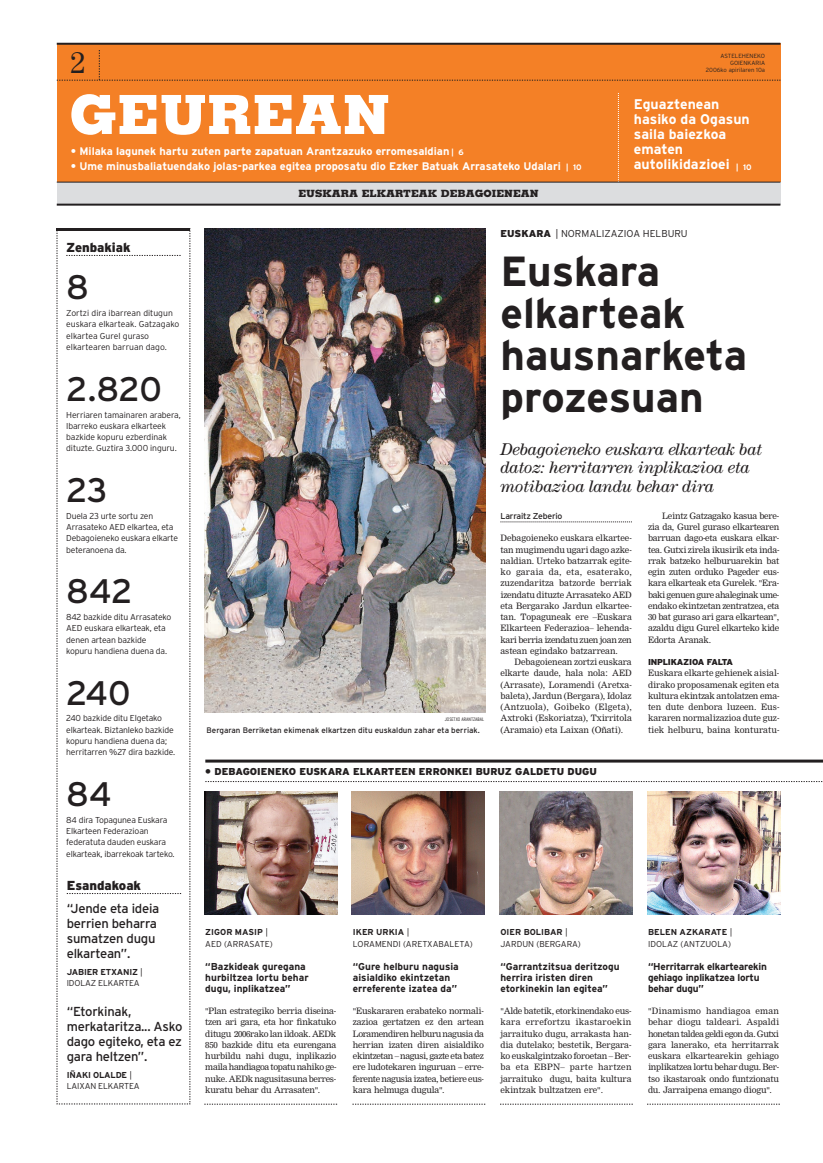
<style>
.page{position:relative;width:823px;height:1163px;background:#fff}
.page>*{position:absolute;margin:0;border:0;box-sizing:border-box;transform-origin:0 0}
.t1{font:800 54px "Memphis";color:#fff}
.t2{font:700 42px/42px "Interstate";color:#231f20}
.t3{font:34px "Interstate";letter-spacing:-.015em;color:#231f20}
.t4{font:30px "Century";color:#231f20}
.t5{font:italic 17px/18.7px "Century";letter-spacing:-.015em;color:#231f20}
.t6{font:700 14px/15px "Interstate";color:#fff}
.t7{font:13px/15px "Interstate";letter-spacing:-.02em;color:#231f20}
.t8{font:900 13px "Interstate";color:#231f20}
.t9{font:700 11px "Interstate";color:#fff}
.t10{font:700 10px/11.2px "Interstate";color:#231f20}
.t11{font:700 10px/11.2px "Interstate";letter-spacing:-.02em;color:#231f20}
.t12{font:900 10px "Interstate";color:#231f20}
.t13{font:800 10px "Memphis";color:#231f20}
.t14{font:300 10px "Interstate";color:#231f20}
.t15{font:8.6px/11.2px "M Nimrod";letter-spacing:-.01em;color:#231f20;text-align:justify}
.t16{font:300 8.6px/11.2px "Interstate";letter-spacing:-.02em;color:#231f20}
.t17{font:300 8.6px/11.2px "Interstate";color:#231f20}
.t18{font:8.6px "M Nimrod";letter-spacing:-.035em;color:#231f20}
.t19{font:8.6px "M Nimrod";letter-spacing:.025em;color:#231f20}
.t20{font:8.6px "M Nimrod";letter-spacing:.02em;color:#231f20}
.t21{font:8.6px "Interstate";letter-spacing:-.02em;color:#231f20}
.t22{font:8px "Interstate";color:#231f20}
.t23{font:300 6px/7.2px "Interstate";color:#231f20;text-align:right}
.t24{font:300 condensed 5px "Interstate";color:#231f20}
.s1{font-size:8px}
.s2{font-weight:900}
.s3{font-weight:700}
.s4{font-family:"Interstate";font-weight:900}
</style>
<div class="page">
<div style="left:57px;top:182px;width:723px;height:23px;background:#dcdddf"></div>
<hr style="left:57px;top:203px;width:723px;height:2px;background:#231f20">
<div style="left:57px;top:44px;width:723px;height:138px;background:#f48026"></div>
<svg style="left:618px;top:93px;width:1px;height:89px"></svg>
<svg style="left:57px;top:50px;width:723px;height:31px"></svg>
<hr style="left:57px;top:43px;width:723px;height:2px;background:#231f20">
<hr style="left:57px;top:182px;width:723px;height:1px;background:#231f20">
<img style="left:204px;top:791px;width:133px;height:123px">
<svg style="left:204px;top:1103px;width:133px;height:1px"></svg>
<img style="left:351px;top:791px;width:133px;height:123px">
<svg style="left:352px;top:1103px;width:133px;height:1px"></svg>
<img style="left:499px;top:791px;width:133px;height:123px">
<svg style="left:500px;top:1103px;width:132px;height:1px"></svg>
<img style="left:647px;top:791px;width:132px;height:123px">
<svg style="left:647px;top:1103px;width:132px;height:1px"></svg>
<hr style="left:205px;top:759px;width:617px;height:3px;background:#231f20">
<svg style="left:205px;top:781px;width:617px;height:1px"></svg>
<img style="left:204px;top:228px;width:281px;height:484px">
<svg style="left:500px;top:521px;width:131px;height:1px"></svg>
<svg style="left:57px;top:228px;width:133px;height:876px"></svg>
<p class="t4" style="left:70px;top:52px;width:16px">2</p>
<p class="t23" style="left:705px;top:53px;width:61px">ASTELEHENEKO<br>GOIENKARIA<br>2006ko apirilaren 10a</p>
<p class="t1" style="left:69px;top:80px;width:323px">GEUREAN</p>
<p class="t6" style="left:633px;top:98px;width:119px">Eguaztenean hasiko da Ogasun saila baiezkoa ematen autolikidazioei <span class="s1">| 10</span></p>
<p class="t9" style="left:71px;top:147px;width:394px">• Milaka lagunek hartu zuten parte zapatuan Arantzazuko erromesaldian <span class="s1">| 6</span></p>
<p class="t9" style="left:71px;top:162px;width:512px">• Ume minusbaliatuendako jolas-parkea egitea proposatu dio Ezker Batuak Arrasateko Udalari <span class="s1">| 10</span></p>
<p class="t13" style="left:298px;top:187px;width:241px">EUSKARA ELKARTEAK DEBAGOIENEAN</p>
<p class="t8" style="left:66px;top:243px;width:66px">Zenbakiak</p>
<p class="t3" style="left:66px;top:275px;width:24px">8</p>
<p class="t17" style="left:66px;top:308px;width:115px">Zortzi dira ibarrean ditugun euskara elkarteak. Gatzagako elkartea Gurel guraso elkartearen barruan dago.</p>
<p class="t3" style="left:66px;top:376px;width:97px">2.820</p>
<p class="t16" style="left:66px;top:409px;width:116px">Herriaren tamainaren arabera,<br>Ibarreko euskara elkarteek bazkide kopuru ezberdinak dituzte. Guztira 3.000 inguru.</p>
<p class="t3" style="left:66px;top:477px;width:43px">23</p>
<p class="t16" style="left:66px;top:511px;width:113px">Duela 23 urte sortu zen<br>Arrasateko AED elkartea, eta<br>Debagoieneko euskara elkarte beteranoena da.</p>
<p class="t3" style="left:66px;top:578px;width:68px">842</p>
<p class="t16" style="left:66px;top:612px;width:106px">842 bazkide ditu Arrasateko<br>AED euskara elkarteak, eta denen artean bazkide kopuru handiena duena da.</p>
<p class="t3" style="left:66px;top:680px;width:66px">240</p>
<p class="t16" style="left:66px;top:713px;width:110px">240 bazkide ditu Elgetako elkarteak. Biztanleko bazkide kopuru handiena duena da; herritarren %27 dira bazkide.</p>
<p class="t3" style="left:66px;top:781px;width:47px">84</p>
<p class="t16" style="left:66px;top:814px;width:110px">84 dira Topagunea Euskara<br>Elkarteen Federazioan federatuta dauden euskara elkarteak, ibarrekoak tarteko.</p>
<p class="t7" style="left:67px;top:875px;width:94px;line-height:22.5px"><span class="s2">Esandakoak </span>“Jende eta ideia</p>
<p class="t7" style="left:67px;top:916px;width:92px">berrien beharra sumatzen dugu elkartean”.</p>
<p class="t16" style="left:67px;top:966px;width:78px"><span class="s3">JABIER ETXANIZ</span> |<br>IDOLAZ ELKARTEA</p>
<p class="t7" style="left:67px;top:1005px;width:117px">“Etorkinak, merkataritza... Asko dago egiteko, eta ez gara heltzen”.</p>
<p class="t16" style="left:67px;top:1070px;width:74px"><span class="s3">IÑAKI OLALDE</span> |<br>LAIXAN ELKARTEA</p>
<p class="t14" style="left:500px;top:230px;width:188px"><span class="s2">EUSKARA</span> | NORMALIZAZIOA HELBURU</p>
<p class="t24" style="left:444px;top:717px;width:41px">JOSETXO ARANTZABAL</p>
<p class="t22" style="left:206px;top:726px;width:274px">Bergaran Berriketan ekimenak elkartzen ditu euskaldun zahar eta berriak.</p>
<p class="t2" style="left:500px;top:253px;width:248px">Euskara elkarteak hausnarketa prozesuan</p>
<p class="t5" style="left:500px;top:439px;width:263px">Debagoieneko euskara elkarteak bat datoz: herritarren inplikazioa eta motibazioa landu behar dira</p>
<p class="t21" style="left:500px;top:512px;width:63px">Larraitz Zeberio</p>
<p class="t15" style="left:500px;top:532px;width:133px">Debagoieneko euskara elkartee-</p>
<p class="t15" style="left:500px;top:544px;width:133px">tan mugimendu ugari dago azke-</p>
<p class="t15" style="left:500px;top:555px;width:133px">naldian. Urteko batzarrak egite-</p>
<p class="t20" style="left:500px;top:566px;width:133px">ko garaia da, eta, esaterako,</p>
<p class="t15" style="left:500px;top:577px;width:133px">zuzendaritza batzorde berriak</p>
<p class="t15" style="left:500px;top:589px;width:133px">izendatu dituzte Arrasateko AED</p>
<p class="t15" style="left:500px;top:600px;width:133px">eta Bergarako Jardun elkartee-</p>
<p class="t15" style="left:500px;top:611px;width:133px">tan. Topaguneak ere –Euskara</p>
<p class="t15" style="left:500px;top:622px;width:133px">Elkarteen Federazioa– lehenda-</p>
<p class="t18" style="left:500px;top:634px;width:133px">kari berria izendatu zuen joan zen</p>
<p class="t15" style="left:500px;top:645px;width:119px">astean egindako batzarrean.</p>
<p class="t15" style="left:514px;top:656px;width:118px">Debagoienean zortzi euskara</p>
<p class="t15" style="left:500px;top:667px;width:133px">elkarte daude, hala nola: AED</p>
<p class="t15" style="left:500px;top:679px;width:133px">(Arrasate), Loramendi (Aretxa-</p>
<p class="t15" style="left:500px;top:690px;width:133px">baleta), Jardun (Bergara), Idolaz</p>
<p class="t19" style="left:500px;top:701px;width:133px">(Antzuola), Goibeko (Elgeta),</p>
<p class="t15" style="left:500px;top:712px;width:133px">Axtroki (Eskoriatza), Txirritola</p>
<p class="t15" style="left:500px;top:724px;width:124px">(Aramaio) eta Laixan (Oñati).</p>
<p class="t15" style="left:647px;top:510px;width:133px;text-indent:14px">Leintz Gatzagako kasua bere&shy;zia da, Gurel guraso elkartearen barruan dago-eta euskara elkar&shy;tea. Gutxi zirela ikusirik eta inda&shy;rrak batzeko helburuarekin bat egin zuten orduko Pageder eus&shy;kara elkarteak eta Gurelek. "Era&shy;baki genuen gure ahaleginak ume&shy;endako ekintzetan zentratzea, eta 30 bat guraso ari gara elkartean", azaldu digu Gurel elkarteko kide Edorta Aranak.</p>
<p class="t15" style="left:647px;top:656px;width:133px;text-align:left"><span class="s4">INPLIKAZIOA FALTA<br></span>Euskara elkarte gehienek aisial&shy;dirako proposamenak egiten eta kultura ekintzak antolatzen ema&shy;ten dute denbora luzeen. Eus&shy;kararen normalizazioa dute guz&shy;tiek helburu, baina konturatu-</p>
<p class="t12" style="left:205px;top:768px;width:393px">• DEBAGOIENEKO EUSKARA ELKARTEEN ERRONKEI BURUZ GALDETU DUGU</p>
<p class="t17" style="left:205px;top:927px;width:69px"><span class="s3">ZIGOR MASIP</span> |<br>AED (ARRASATE)</p>
<p class="t17" style="left:352px;top:927px;width:121px"><span class="s3">IKER URKIA</span> |<br>LORAMENDI (ARETXABALETA)</p>
<p class="t17" style="left:500px;top:927px;width:82px"><span class="s3">OIER BOLIBAR</span> |<br>JARDUN (BERGARA)</p>
<p class="t17" style="left:647px;top:927px;width:86px"><span class="s3">BELEN AZKARATE</span> |<br>IDOLAZ (ANTZUOLA)</p>
<p class="t10" style="left:205px;top:961px;width:105px">“Bazkideak guregana hurbiltzea lortu behar dugu, inplikatzea”</p>
<p class="t10" style="left:352px;top:961px;width:107px">“Gure helburu nagusia aisialdiko ekintzetan erreferente izatea da”</p>
<p class="t10" style="left:500px;top:961px;width:121px">“Garrantzitsua deritzogu herrira iristen diren etorkinekin lan egitea”</p>
<p class="t11" style="left:647px;top:961px;width:120px">“Herritarrak elkartearekin gehiago inplikatzea lortu behar dugu”</p>
<p class="t15" style="left:205px;top:1005px;width:132px">"Plan estrategiko berria diseina&shy;tzen ari gara, eta hor finkatuko ditugu 2006rako lan ildoak. AEDk 850 bazkide ditu eta eurengana hurbildu nahi dugu, inplikazio maila handiagoa topatu nahiko ge&shy;nuke. AEDk nagusitasuna berres&shy;kuratu behar du Arrasaten".</p>
<p class="t15" style="left:352px;top:1005px;width:132px">"Euskararen erabateko normali&shy;zazioa gertatzen ez den artean Loramendiren helburu nagusia da herrian izaten diren aisialdiko ekintzetan – nagusi, gazte eta batez ere ludotekaren inguruan – erre&shy;ferente nagusia izatea, betiere eus&shy;kara helmuga dugula".</p>
<p class="t15" style="left:500px;top:1005px;width:132px">"Alde batetik, etorkinendako eus&shy;kara errefortzu ikastaroekin jarraituko dugu, arrakasta han&shy;dia dutelako; bestetik, Bergara&shy;ko euskalgintzako foroetan – Ber&shy;ba eta EBPN– parte hartzen jarraituko dugu, baita kultura ekintzak bultzatzen ere".</p>
<p class="t15" style="left:647px;top:1005px;width:133px">"Dinamismo handiagoa eman behar diogu taldeari. Aspaldi honetan taldea geldi egon da. Gutxi gara lanerako, eta herritarrak euskara elkartearekin gehiago inplikatzea lortu behar dugu. Ber&shy;tso ikastaroak ondo funtzionatu du. Jarraipena emango diogu".</p>
</div>
